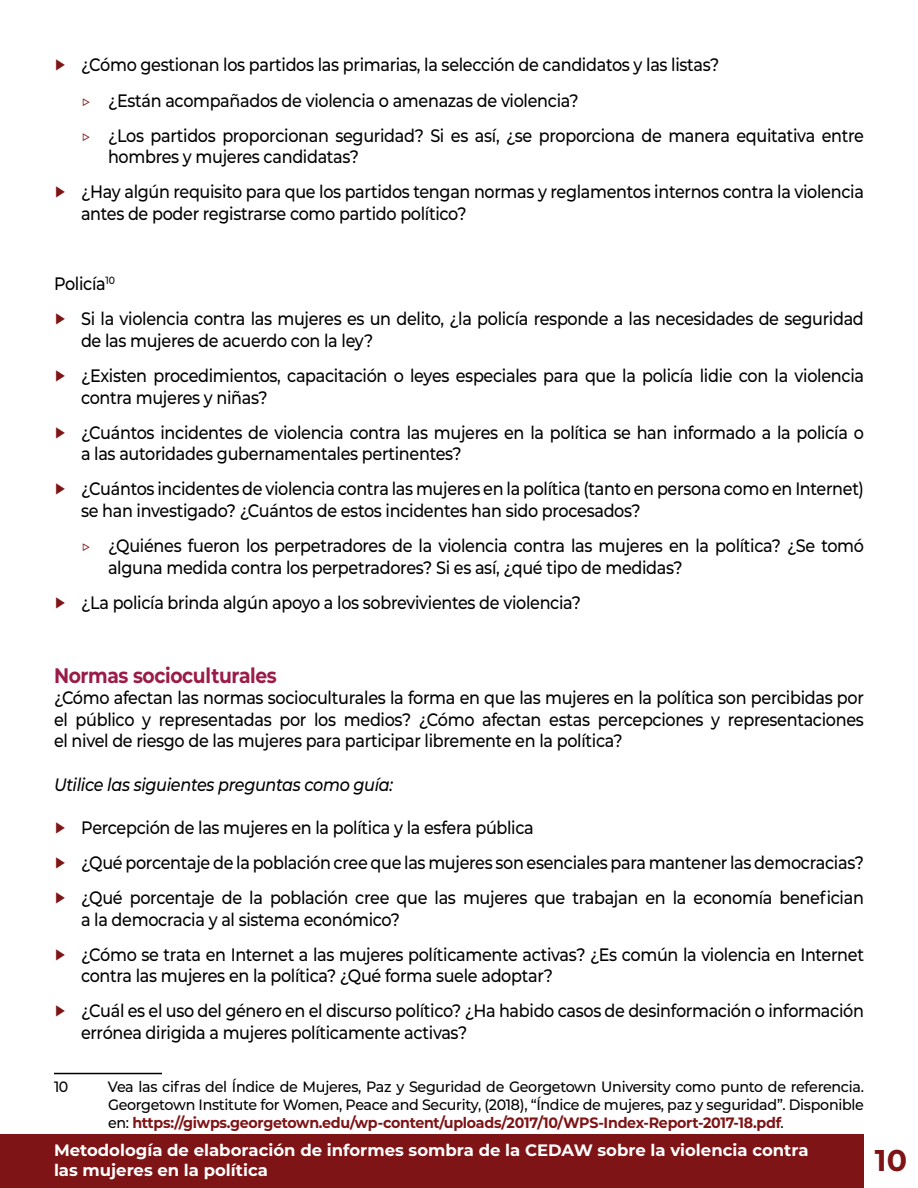
<style>
.page{position:relative;width:918px;height:1188px;background:#fff}
.page>*{position:absolute;margin:0;border:0;box-sizing:border-box;transform-origin:0 0}
.t1{font:700 30px "Montserrat";color:#7e1416}
.Subheading{font:700 21px "Montserrat";letter-spacing:-.02em;color:#9b1b49;scale:.89 1}
.Body_Text{font:500 18px/21.6px "Montserrat";letter-spacing:-.02em;color:#000;scale:.89 1}
.Body_Text-2{font:italic 500 18px "Montserrat";letter-spacing:-.02em;color:#000;scale:.89 1}
.t2{font:700 16.5px/19.8px "Montserrat";color:#fff}
.Footnote_Text{font:500 15px/18px "Montserrat";letter-spacing:-.02em;color:#000;text-align:justify;scale:.95 1}
.s1{color:#7e1416}
.s2{font-weight:700;color:#7e1416}
</style>
<div class="page">
<div style="left:0;top:1134px;width:864px;height:54px;background:#7e1416"></div>
<hr style="left:54px;top:1073px;width:108px;height:1px;background:#000">
<p class="Body_Text" style="left:54px;top:54px;width:749px"><span class="s1">▶</span> ¿Cómo gestionan los partidos las primarias, la selección de candidatos y las listas?</p>
<p class="Body_Text" style="left:81px;top:89px;width:561px"><span class="s1">▷</span> ¿Están acompañados de violencia o amenazas de violencia?</p>
<p class="Body_Text" style="left:108px;top:124px;width:851px;text-indent:-27px"><span class="s1">▷</span> ¿Los partidos proporcionan seguridad? Si es así, ¿se proporciona de manera equitativa entre hombres y mujeres candidatas?</p>
<p class="Body_Text" style="left:81px;top:180px;width:881px;text-indent:-27px"><span class="s1">▶</span> ¿Hay algún requisito para que los partidos tengan normas y reglamentos internos contra la violencia antes de poder registrarse como partido político?</p>
<p class="Body_Text" style="left:54px;top:272px;width:70px">Policía<sup>10</sup></p>
<p class="Body_Text" style="left:81px;top:307px;width:881px;text-indent:-27px"><span class="s1">▶</span> Si la violencia contra las mujeres es un delito, ¿la policía responde a las necesidades de seguridad de las mujeres de acuerdo con la ley?</p>
<p class="Body_Text" style="left:81px;top:364px;width:881px;text-indent:-27px"><span class="s1">▶</span> ¿Existen procedimientos, capacitación o leyes especiales para que la policía lidie con la violencia contra mujeres y niñas?</p>
<p class="Body_Text" style="left:81px;top:421px;width:881px;text-indent:-27px"><span class="s1">▶</span> ¿Cuántos incidentes de violencia contra las mujeres en la política se han informado a la policía o a las autoridades gubernamentales pertinentes?</p>
<p class="Body_Text" style="left:81px;top:477px;width:881px;text-indent:-27px"><span class="s1">▶</span> ¿Cuántos incidentes de violencia contra las mujeres en la política (tanto en persona como en Internet) se han investigado? ¿Cuántos de estos incidentes han sido procesados?</p>
<p class="Body_Text" style="left:108px;top:534px;width:851px;text-indent:-27px"><span class="s1">▷</span> ¿Quiénes fueron los perpetradores de la violencia contra las mujeres en la política? ¿Se tomó alguna medida contra los perpetradores? Si es así, ¿qué tipo de medidas?</p>
<p class="Body_Text" style="left:54px;top:591px;width:594px"><span class="s1">▶</span> ¿La policía brinda algún apoyo a los sobrevivientes de violencia?</p>
<p class="Subheading" style="left:54px;top:660px;width:252px">Normas socioculturales</p>
<p class="Body_Text" style="left:54px;top:686px;width:912px;text-align:justify">¿Cómo afectan las normas socioculturales la forma en que las mujeres en la política son percibidas por el público y representadas por los medios? ¿Cómo afectan estas percepciones y representaciones el nivel de riesgo de las mujeres para participar libremente en la política?</p>
<p class="Body_Text-2" style="left:54px;top:772px;width:383px">Utilice las siguientes preguntas como guía:</p>
<p class="Body_Text" style="left:54px;top:816px;width:541px"><span class="s1">▶</span> Percepción de las mujeres en la política y la esfera pública</p>
<p class="Body_Text" style="left:54px;top:851px;width:912px"><span class="s1">▶</span> ¿Qué porcentaje de la población cree que las mujeres son esenciales para mantener las democracias?</p>
<p class="Body_Text" style="left:81px;top:886px;width:881px;text-indent:-27px"><span class="s1">▶</span> ¿Qué porcentaje de la población cree que las mujeres que trabajan en la economía benefician a la democracia y al sistema económico?</p>
<p class="Body_Text" style="left:81px;top:943px;width:881px;text-indent:-27px"><span class="s1">▶</span> ¿Cómo se trata en Internet a las mujeres políticamente activas? ¿Es común la violencia en Internet contra las mujeres en la política? ¿Qué forma suele adoptar?</p>
<p class="Body_Text" style="left:81px;top:999px;width:881px;text-indent:-27px"><span class="s1">▶</span> ¿Cuál es el uso del género en el discurso político? ¿Ha habido casos de desinformación o información errónea dirigida a mujeres políticamente activas?</p>
<p class="Footnote_Text" style="left:54px;top:1077px;width:17px">10</p>
<p class="Footnote_Text" style="left:108px;top:1077px;width:797px">Vea las cifras del Índice de Mujeres, Paz y Seguridad de Georgetown University como punto de referencia.<br>Georgetown Institute for Women, Peace and Security, (2018), “Índice de mujeres, paz y seguridad”. Disponible en: <span class="s2">https://giwps.georgetown.edu/wp-content/uploads/2017/10/WPS-Index-Report-2017-18.pdf</span>.</p>
<p class="t2" style="left:54px;top:1139px;width:756px">Metodología de elaboración de informes sombra de la CEDAW sobre la violencia contra las mujeres en la política</p>
<h1 class="t1" style="left:875px;top:1139px;width:34px">10</h1>
</div>
